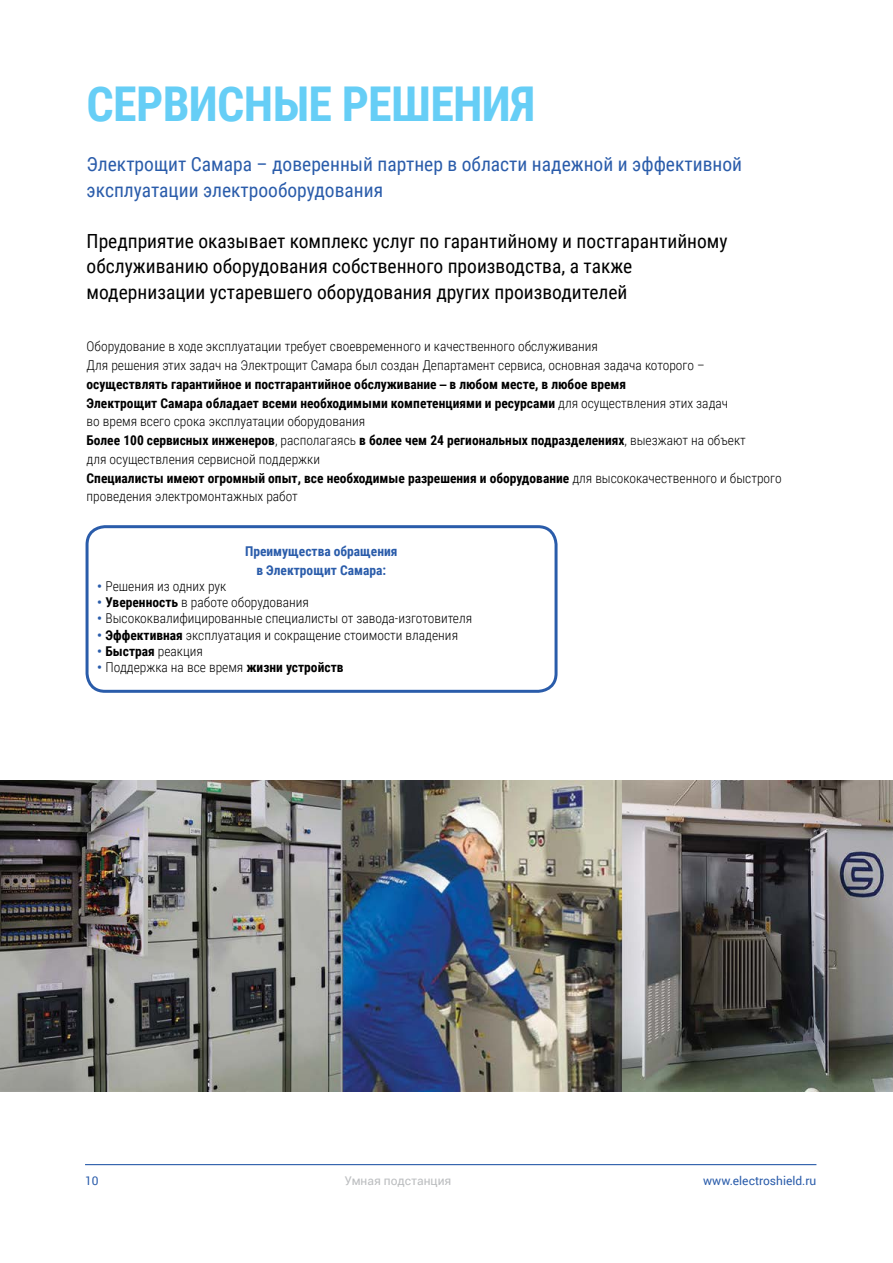
<style>
.page{position:relative;width:893px;height:1263px;background:#fff}
.page>*{position:absolute;margin:0;border:0;box-sizing:border-box;transform-origin:0 0}
.t1{font:700 48px "Roboto Condensed";letter-spacing:-.015em;color:#66cef6}
.t2{font:19.5px/25.5px "Roboto Condensed";color:#000}
.t3{font:19.5px/25.5px "Roboto Condensed";color:#2a5caa}
.t4{font:300 13.5px/18.8px "Roboto Condensed";color:#000}
.t5{font:700 13.5px/18.8px "Roboto Condensed";color:#2a5caa;text-align:center}
.t6{font:700 13.5px "Roboto Condensed";color:#000}
.t7{font:12px "Roboto";color:#2a5caa}
.t8{font:12px "Roboto";color:#bcbec0}
.s1{font-weight:700}
.s2{font-family:"Helvetica Neue Cyr";font-weight:500}
.s3{font-weight:700;color:#2a5caa}
.s4{color:#2a5caa}
.s5{font-weight:300}
</style>
<div class="page">
<hr style="left:85px;top:1164px;width:731px;height:1px;background:#2a5caa">
<div style="left:86px;top:525px;width:472px;height:168px;border:3px solid #2a5caa;border-radius:18px"></div>
<img style="left:0;top:780px;width:893px;height:311px">
<h1 class="t1" style="left:87px;top:70px;width:450px">СЕРВИСНЫЕ РЕШЕНИЯ</h1>
<h2 class="t3" style="left:87px;top:151px;width:657px">Электрощит Самара – доверенный партнер в области надежной и эффективной эксплуатации электрооборудования</h2>
<h2 class="t2" style="left:87px;top:227px;width:643px">Предприятие оказывает комплекс услуг по гарантийному и постгарантийному обслуживанию оборудования собственного производства, а также модернизации устаревшего оборудования других производителей</h2>
<p class="t4" style="left:87px;top:337px;width:697px">Оборудование в ходе эксплуатации требует своевременного и качественного обслуживания<br>Для решения этих задач на Электрощит Самара был создан Департамент сервиса, основная задача которого – <span class="s1">осуществлять гарантийное и постгарантийное обслуживание</span> <span class="s2">–</span> <span class="s1">в любом месте, в любое время<br>Электрощит Самара обладает всеми необходимыми компетенциями и ресурсами</span> для осуществления этих задач<br>во время всего срока эксплуатации оборудования<br><span class="s1">Более 100 сервисных инженеров</span>, располагаясь <span class="s1">в более чем 24 региональных подразделениях</span>, выезжают на объект<br>для осуществления сервисной поддержки<br><span class="s1">Специалисты имеют огромный опыт, все необходимые разрешения и оборудование</span> для высококачественного и быстрого проведения электромонтажных работ</p>
<p class="t5" style="left:245px;top:541px;width:154px">Преимущества обращения в Электрощит Самара:</p>
<p class="t4" style="left:97px;top:576px;width:131px"><span class="s3">•</span> Решения из одних рук</p>
<p class="t4" style="left:97px;top:592px;width:213px"><span class="s3">•</span> <span class="s1">Уверенность</span> в работе оборудования</p>
<p class="t4" style="left:97px;top:609px;width:377px"><span class="s3">•</span> Высококвалифицированные специалисты от завода-изготовителя</p>
<p class="t4" style="left:97px;top:625px;width:363px"><span class="s3">•</span> <span class="s1">Эффективная</span> эксплуатация и сокращение стоимости владения</p>
<p class="t6" style="left:97px;top:642px;width:107px"><span class="s4">•</span> Быстрая <span class="s5">реакция</span></p>
<p class="t4" style="left:97px;top:657px;width:248px"><span class="s3">•</span> Поддержка на все время <span class="s1">жизни устройств</span></p>
<p class="t7" style="left:85px;top:1172px;width:15px">10</p>
<p class="t8" style="left:345px;top:1172px;width:108px">Умная подстанция</p>
<p class="t7" style="left:703px;top:1172px;width:115px">www.electroshield.ru</p>
</div>
